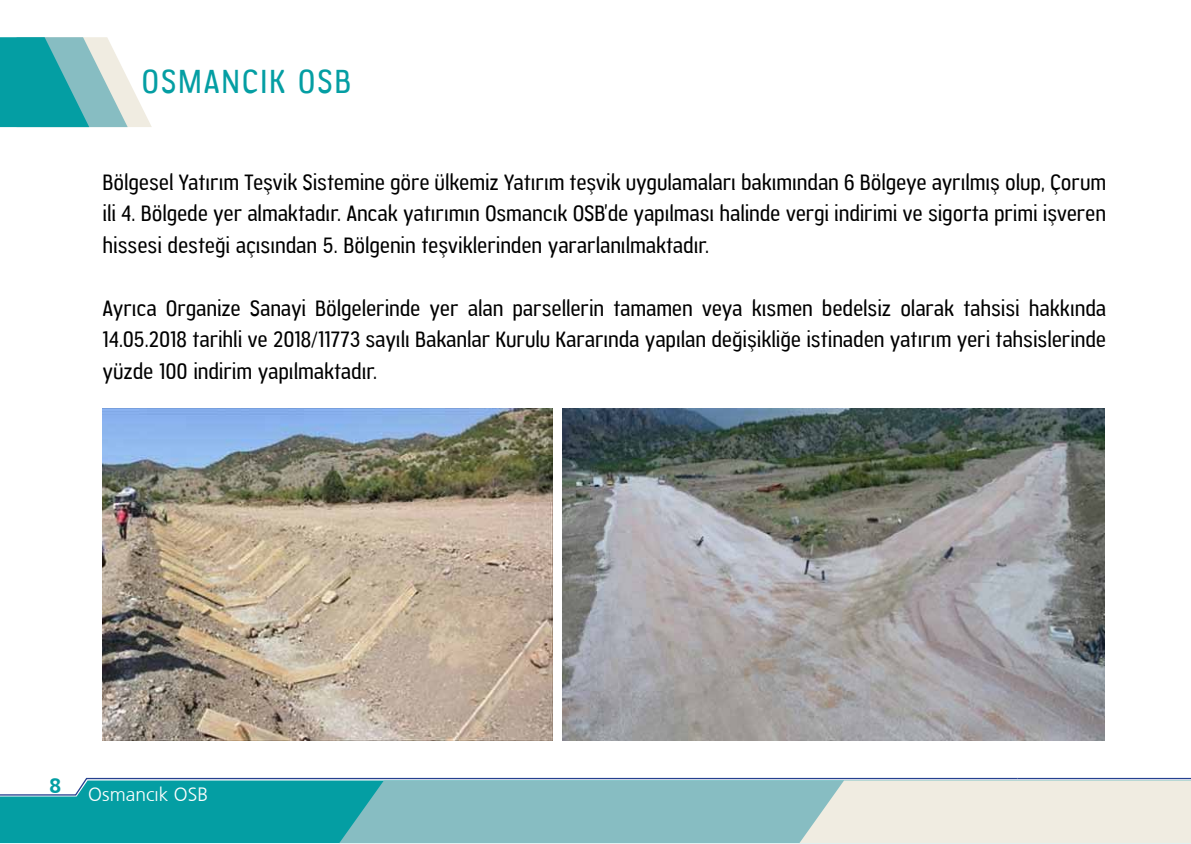
<style>
.page{position:relative;width:1191px;height:844px;background:#fff}
.page>*{position:absolute;margin:0;border:0;box-sizing:border-box;transform-origin:0 0}
.t1{font:31.5px "Jesaya Free";letter-spacing:.09em;color:#049ea3}
.t2{font:21px/31.5px "Jesaya Free";letter-spacing:.025em;color:#000;text-align:justify}
.t3{font:700 21px "Frutiger CE";color:#049ea3}
.t4{font:300 19.25px "Frutiger CE";color:#fff}
</style>
<div class="page">
<svg style="left:0;top:37px;width:152px;height:90px;background:#70c0c2"></svg>
<svg style="left:0;top:777px;width:1191px;height:65px;background:#85c2c4"></svg>
<img style="left:103px;top:408px;width:449px;height:332px">
<img style="left:562px;top:408px;width:543px;height:332px">
<h1 class="t1" style="left:142px;top:63px;width:210px">OSMANCIK OSB</h1>
<p class="t2" style="left:103px;top:166px;width:1004px">Bölgesel Yatırım Teşvik Sistemine göre ülkemiz Yatırım teşvik uygulamaları bakımından 6 Bölgeye ayrılmış olup, Çorum ili 4. Bölgede yer almaktadır. Ancak yatırımın Osmancık OSB’de yapılması halinde vergi indirimi ve sigorta primi işveren hissesi desteği açısından 5. Bölgenin teşviklerinden yararlanılmaktadır.</p>
<p class="t2" style="left:103px;top:292px;width:1004px">Ayrıca Organize Sanayi Bölgelerinde yer alan parsellerin tamamen veya kısmen bedelsiz olarak tahsisi hakkında 14.05.2018 tarihli ve 2018/11773 sayılı Bakanlar Kurulu Kararında yapılan değişikliğe istinaden yatırım yeri tahsislerinde yüzde 100 indirim yapılmaktadır.</p>
<p class="t3" style="left:49px;top:772px;width:13px">8</p>
<p class="t4" style="left:88px;top:783px;width:121px">Osmancık OSB</p>
</div>
